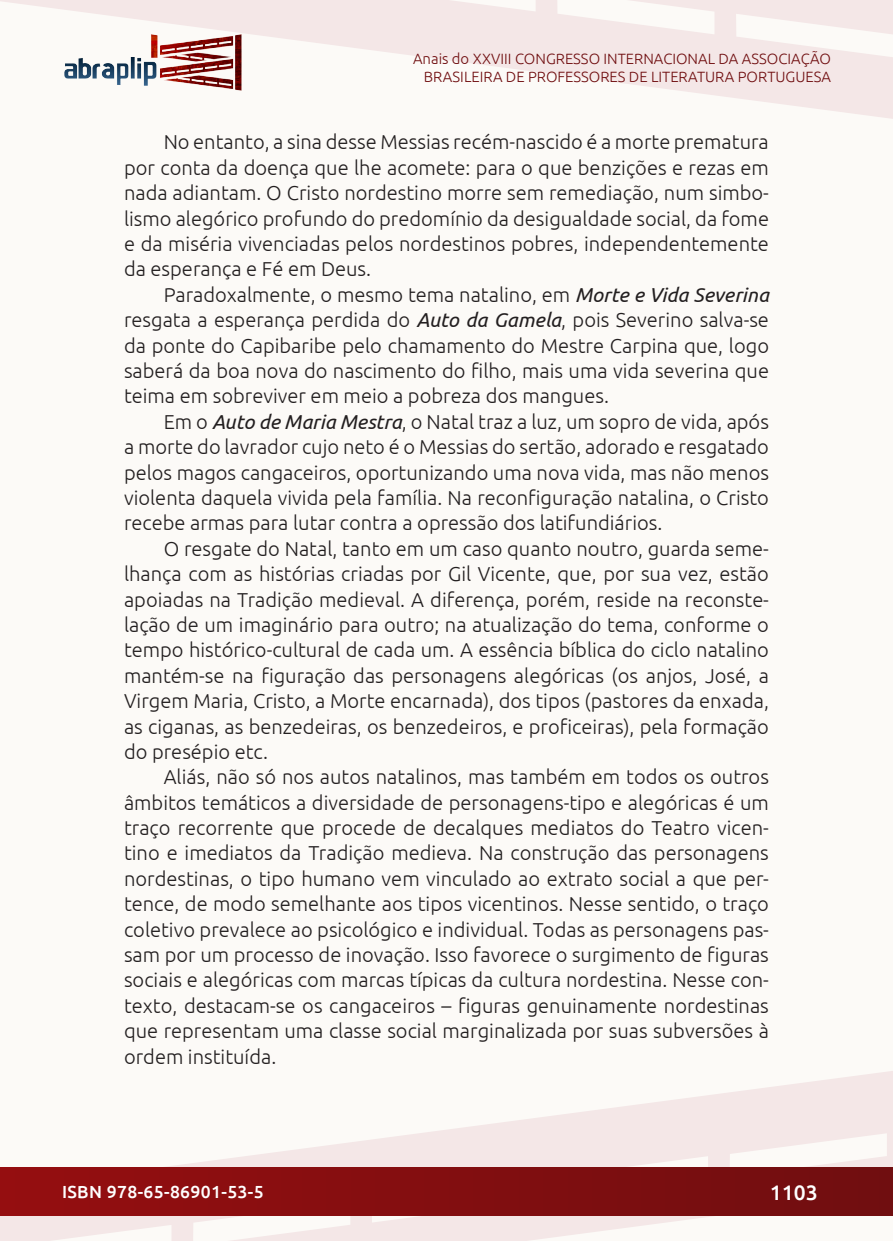
<style>
.page{position:relative;width:893px;height:1241px;background:#fff}
.page>*{position:absolute;margin:0;border:0;box-sizing:border-box;transform-origin:0 0}
.t1{font:500 21px "Ubuntu";color:#fff}
._7_CORPO{font:300 20.12px/25.4px "Ubuntu";color:#231f20;text-align:justify}
.t2{font:500 17.5px "Ubuntu";letter-spacing:.02em;color:#fff}
.t3{font:300 14.88px/17.8px "Ubuntu";color:#700e10;text-align:right}
.s1{font-weight:400;font-style:italic}
</style>
<div class="page">
<div style="left:0;top:0;width:893px;height:1240px;background:#fcfaf7"></div>
<svg style="left:0;top:1071px;width:893px;height:169px"></svg>
<svg style="left:0;top:0;width:893px;height:119px"></svg>
<div style="left:1px;top:1167px;width:891px;height:47px;background:linear-gradient(to right,#950e10,#700e10)"></div>
<img style="left:62px;top:31px;width:182px;height:62px">
<p class="t3" style="left:413px;top:49px;width:419px">Anais do XXVIII CONGRESSO INTERNACIONAL DA ASSOCIAÇÃO<br>BRASILEIRA DE PROFESSORES DE LITERATURA PORTUGUESA</p>
<p class="_7_CORPO" style="left:124px;top:129px;width:646px;text-indent:40px">No entanto, a sina desse Messias recém-nascido é a morte prematura por conta da doença que lhe acomete: para o que benzições e rezas em nada adiantam. O Cristo nordestino morre sem remediação, num simbo&shy;lismo alegórico profundo do predomínio da desigualdade social, da fome e da miséria vivenciadas pelos nordestinos pobres, independentemente da esperança e Fé em Deus.</p>
<p class="_7_CORPO" style="left:124px;top:281px;width:646px;text-indent:40px">Paradoxalmente, o mesmo tema natalino, em <span class="s1">Morte e Vida Severina </span>resgata a esperança perdida do <span class="s1">Auto da Gamela</span>, pois Severino salva-se da ponte do Capibaribe pelo chamamento do Mestre Carpina que, logo saberá da boa nova do nascimento do filho, mais uma vida severina que teima em sobreviver em meio a pobreza dos mangues.</p>
<p class="_7_CORPO" style="left:124px;top:408px;width:646px;text-indent:40px">Em o <span class="s1">Auto de Maria Mestra</span>, o Natal traz a luz, um sopro de vida, após a morte do lavrador cujo neto é o Messias do sertão, adorado e resgatado pelos magos cangaceiros, oportunizando uma nova vida, mas não menos violenta daquela vivida pela família. Na reconfiguração natalina, o Cristo recebe armas para lutar contra a opressão dos latifundiários.</p>
<p class="_7_CORPO" style="left:124px;top:535px;width:646px;text-indent:40px">O resgate do Natal, tanto em um caso quanto noutro, guarda seme&shy;lhança com as histórias criadas por Gil Vicente, que, por sua vez, estão apoiadas na Tradição medieval. A diferença, porém, reside na reconste&shy;lação de um imaginário para outro; na atualização do tema, conforme o tempo histórico-cultural de cada um. A essência bíblica do ciclo natalino mantém-se na figuração das personagens alegóricas (os anjos, José, a Virgem Maria, Cristo, a Morte encarnada), dos tipos (pastores da enxada, as ciganas, as benzedeiras, os benzedeiros, e proficeiras), pela formação do presépio etc.</p>
<p class="_7_CORPO" style="left:124px;top:763px;width:646px;text-indent:40px">Aliás, não só nos autos natalinos, mas também em todos os outros âmbitos temáticos a diversidade de personagens-tipo e alegóricas é um traço recorrente que procede de decalques mediatos do Teatro vicen&shy;tino e imediatos da Tradição medieva. Na construção das personagens nordestinas, o tipo humano vem vinculado ao extrato social a que per&shy;tence, de modo semelhante aos tipos vicentinos. Nesse sentido, o traço coletivo prevalece ao psicológico e individual. Todas as personagens pas&shy;sam por um processo de inovação. Isso favorece o surgimento de figuras sociais e alegóricas com marcas típicas da cultura nordestina. Nesse con&shy;texto, destacam-se os cangaceiros – figuras genuinamente nordestinas que representam uma classe social marginalizada por suas subversões à ordem instituída.</p>
<p class="t2" style="left:62px;top:1180px;width:203px">ISBN 978-65-86901-53-5</p>
<p class="t1" style="left:770px;top:1178px;width:49px">1103</p>
</div>
